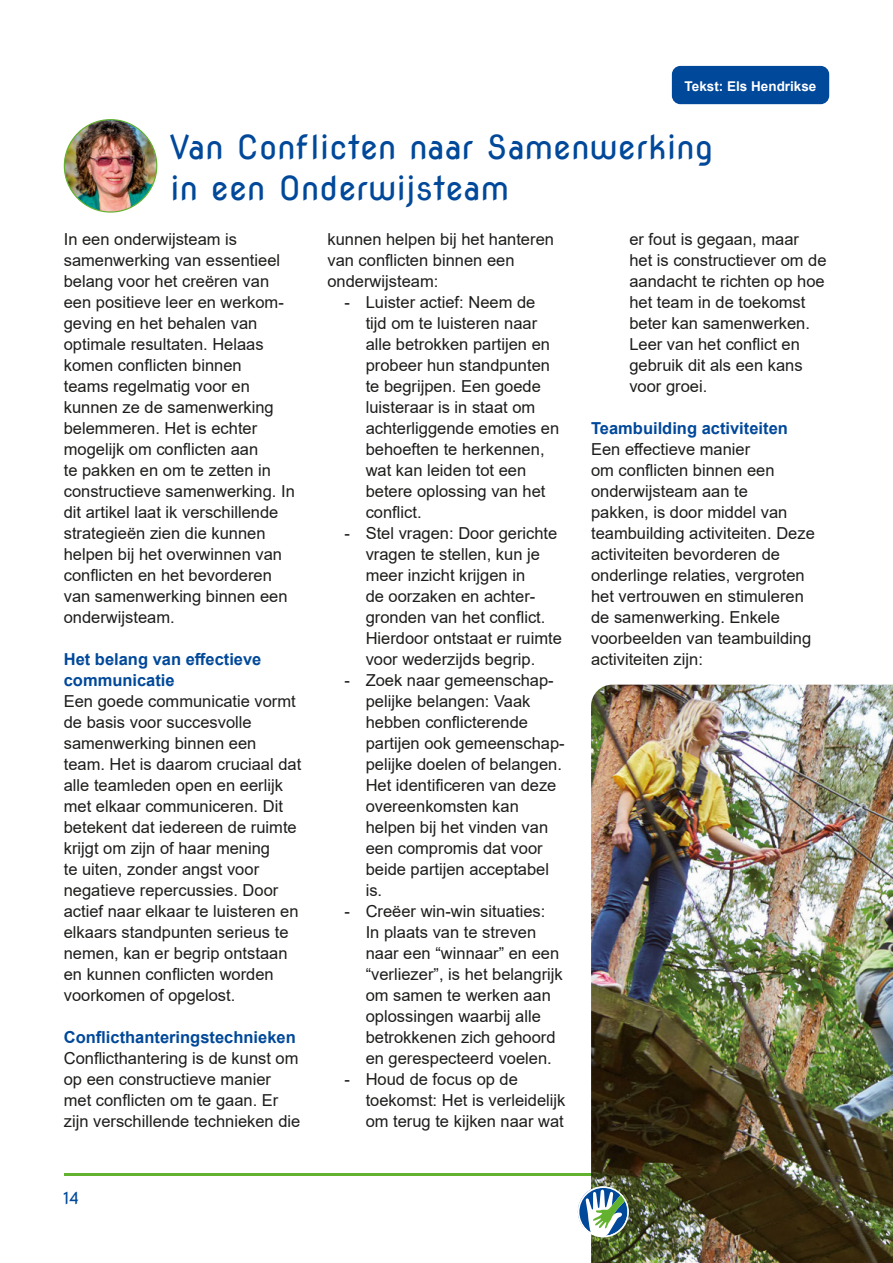
<style>
.page{position:relative;width:893px;height:1263px;background:#fff}
.page>*{position:absolute;margin:0;border:0;box-sizing:border-box;transform-origin:0 0}
.kop{font:33px/40.7px "Nova Round";color:#00489a}
.tekst{font:16.5px/21px "Arial";color:#1d1d1b}
.tekst_space{font:16.5px/21px "Arial";color:#1d1d1b}
.subkop{font:700 16.5px/21px "Arial";color:#00489a}
.t1{font:16.5px "Nova Round";color:#00489a}
.bron_bij_kop{font:700 13.5px "Arial";color:#fff}
</style>
<div class="page">
<div style="left:672px;top:66px;width:157px;height:38px;background:#00489a;border-radius:9px"></div>
<img style="left:64px;top:120px;width:93px;height:92px;border-radius:46px">
<hr style="left:64px;top:1174px;width:765px;height:2px;background:#62b22f">
<img style="left:591px;top:685px;width:302px;height:578px">
<svg style="left:578px;top:1186px;width:50px;height:51px"></svg>
<div style="left:578px;top:1186px;width:51px;height:51px;border:2px solid #fff;border-radius:50%"></div>
<p class="bron_bij_kop" style="left:685px;top:77px;width:133px">Tekst: Els Hendrikse</p>
<p class="kop" style="left:170px;top:127px;width:545px">Van Conflicten naar Samenwerking in een Onderwijsteam</p>
<p class="tekst" style="left:327px;top:228px;width:228px">kunnen helpen bij het hanteren van conflicten binnen een onderwijsteam:</p>
<p class="tekst" style="left:366px;top:291px;width:195px;text-indent:-21px">- Luister actief: Neem de tijd om te luisteren naar alle betrokken partijen en probeer hun standpunten te begrijpen. Een goede luisteraar is in staat om achterliggende emoties en behoeften te herkennen, wat kan leiden tot een betere oplossing van het conflict.</p>
<p class="tekst" style="left:366px;top:522px;width:198px;text-indent:-21px">- Stel vragen: Door gerichte vragen te stellen, kun je meer inzicht krijgen in<br>de oorzaken en achter&shy;gronden van het conflict.<br>Hierdoor ontstaat er ruimte voor wederzijds begrip.</p>
<p class="tekst" style="left:366px;top:669px;width:201px;text-indent:-21px">- Zoek naar gemeenschap&shy;pelijke belangen: Vaak hebben conflicterende partijen ook gemeenschap&shy;pelijke doelen of belangen.<br>Het identificeren van deze overeenkomsten kan helpen bij het vinden van een compromis dat voor beide partijen acceptabel is.</p>
<p class="tekst" style="left:366px;top:900px;width:199px;text-indent:-21px">- Creëer win-win situaties:<br>In plaats van te streven naar een “winnaar” en een “verliezer”, is het belangrijk om samen te werken aan oplossingen waarbij alle betrokkenen zich gehoord en gerespecteerd voelen.</p>
<p class="tekst_space" style="left:366px;top:1068px;width:201px;text-indent:-21px">- Houd de focus op de toekomst: Het is verleidelijk om terug te kijken naar wat</p>
<p class="tekst_space" style="left:629px;top:228px;width:199px">er fout is gegaan, maar<br>het is constructiever om de aandacht te richten op hoe het team in de toekomst beter kan samenwerken.<br>Leer van het conflict en gebruik dit als een kans voor groei.</p>
<p class="subkop" style="left:591px;top:418px;width:198px">Teambuilding activiteiten</p>
<p class="tekst" style="left:591px;top:438px;width:225px">Een effectieve manier<br>om conflicten binnen een onderwijsteam aan te<br>pakken, is door middel van teambuilding activiteiten. Deze activiteiten bevorderen de onderlinge relaties, vergroten het vertrouwen en stimuleren de samenwerking. Enkele voorbeelden van teambuilding activiteiten zijn:</p>
<p class="tekst_space" style="left:64px;top:228px;width:233px">In een onderwijsteam is samenwerking van essentieel belang voor het creëren van een positieve leer en werkom&shy;geving en het behalen van optimale resultaten. Helaas komen conflicten binnen<br>teams regelmatig voor en kunnen ze de samenwerking belemmeren. Het is echter mogelijk om conflicten aan<br>te pakken en om te zetten in constructieve samenwerking. In dit artikel laat ik verschillende strategieën zien die kunnen helpen bij het overwinnen van conflicten en het bevorderen van samenwerking binnen een onderwijsteam.</p>
<p class="subkop" style="left:64px;top:649px;width:199px">Het belang van effectieve communicatie</p>
<p class="tekst_space" style="left:64px;top:690px;width:239px">Een goede communicatie vormt de basis voor succesvolle samenwerking binnen een team. Het is daarom cruciaal dat alle teamleden open en eerlijk met elkaar communiceren. Dit betekent dat iedereen de ruimte krijgt om zijn of haar mening<br>te uiten, zonder angst voor negatieve repercussies. Door actief naar elkaar te luisteren en elkaars standpunten serieus te nemen, kan er begrip ontstaan en kunnen conflicten worden voorkomen of opgelost.</p>
<p class="subkop" style="left:64px;top:1027px;width:233px">Conflicthanteringstechnieken</p>
<p class="tekst" style="left:64px;top:1047px;width:238px">Conflicthantering is de kunst om op een constructieve manier met conflicten om te gaan. Er zijn verschillende technieken die</p>
<p class="t1" style="left:64px;top:1188px;width:17px">14</p>
</div>
